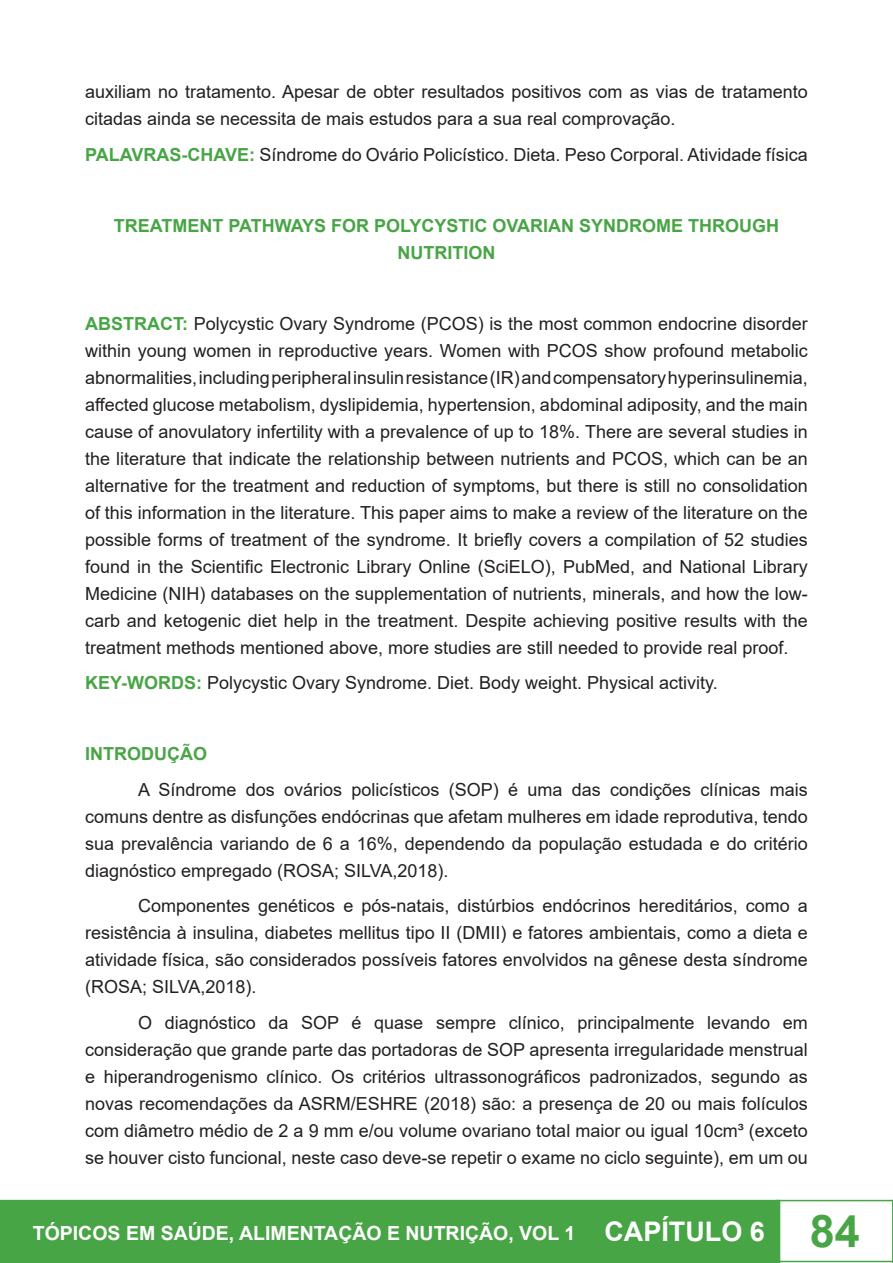
<style>
.page{position:relative;width:893px;height:1263px;background:#fff}
.page>*{position:absolute;margin:0;border:0;box-sizing:border-box;transform-origin:0 0}
.t1{font:700 19.5px "Arial";color:#fff}
.t2{font:18px/27px "Arial";color:#231f20;text-align:justify}
.Heading_3{font:700 18px/27px "Arial";color:#48a546;text-align:center}
.s1{font-weight:700;color:#48a546}
.s2{font-size:27px}
.s3{font-size:45px;color:#48a546}
</style>
<div class="page">
<div style="left:0;top:1200px;width:780px;height:63px;background:#48a546"></div>
<div style="left:776px;top:1200px;width:117px;height:62px;border:2px solid #48a546"></div>
<p class="t2" style="left:85px;top:78px;width:724px">auxiliam no tratamento. Apesar de obter resultados positivos com as vias de tratamento citadas ainda se necessita de mais estudos para a sua real comprovação.</p>
<p class="t2" style="left:85px;top:141px;width:724px"><span class="s1">PALAVRAS-CHAVE:</span> Síndrome do Ovário Policístico. Dieta. Peso Corporal. Atividade física</p>
<p class="Heading_3" style="left:114px;top:212px;width:667px">TREATMENT PATHWAYS FOR POLYCYSTIC OVARIAN SYNDROME THROUGH<br>NUTRITION</p>
<p class="t2" style="left:85px;top:310px;width:724px"><span class="s1">ABSTRACT:</span> Polycystic Ovary Syndrome (PCOS) is the most common endocrine disorder within young women in reproductive years. Women with PCOS show profound metabolic abnormalities, including peripheral insulin resistance (IR) and compensatory hyperinsulinemia, affected glucose metabolism, dyslipidemia, hypertension, abdominal adiposity, and the main cause of anovulatory infertility with a prevalence of up to 18%. There are several studies in the literature that indicate the relationship between nutrients and PCOS, which can be an alternative for the treatment and reduction of symptoms, but there is still no consolidation of this information in the literature. This paper aims to make a review of the literature on the possible forms of treatment of the syndrome. It briefly covers a compilation of 52 studies found in the Scientific Electronic Library Online (SciELO), PubMed, and National Library Medicine (NIH) databases on the supplementation of nutrients, minerals, and how the low&shy;carb and ketogenic diet help in the treatment. Despite achieving positive results with the treatment methods mentioned above, more studies are still needed to provide real proof.</p>
<p class="t2" style="left:85px;top:669px;width:634px"><span class="s1">KEY-WORDS:</span> Polycystic Ovary Syndrome. Diet. Body weight. Physical activity.</p>
<p class="Heading_3" style="left:85px;top:741px;width:123px">INTRODUÇÃO</p>
<p class="t2" style="left:85px;top:776px;width:724px;text-indent:53px">A Síndrome dos ovários policísticos (SOP) é uma das condições clínicas mais comuns dentre as disfunções endócrinas que afetam mulheres em idade reprodutiva, tendo sua prevalência variando de 6 a 16%, dependendo da população estudada e do critério diagnóstico empregado (ROSA; SILVA,2018).</p>
<p class="t2" style="left:85px;top:892px;width:724px;text-indent:53px">Componentes genéticos e pós-natais, distúrbios endócrinos hereditários, como a resistência à insulina, diabetes mellitus tipo II (DMII) e fatores ambientais, como a dieta e atividade física, são considerados possíveis fatores envolvidos na gênese desta síndrome (ROSA; SILVA,2018).</p>
<p class="t2" style="left:85px;top:1009px;width:724px;text-indent:53px">O diagnóstico da SOP é quase sempre clínico, principalmente levando em consideração que grande parte das portadoras de SOP apresenta irregularidade menstrual e hiperandrogenismo clínico. Os critérios ultrassonográficos padronizados, segundo as novas recomendações da ASRM/ESHRE (2018) são: a presença de 20 ou mais folículos com diâmetro médio de 2 a 9 mm e/ou volume ovariano total maior ou igual 10cm³ (exceto se houver cisto funcional, neste caso deve-se repetir o exame no ciclo seguinte), em um ou</p>
<p class="t1" style="left:33px;top:1219px;width:829px">TÓPICOS EM SAÚDE, ALIMENTAÇÃO E NUTRIÇÃO, VOL 1 <span class="s2">CAPÍTULO 6</span> <span class="s3">84</span></p>
</div>
